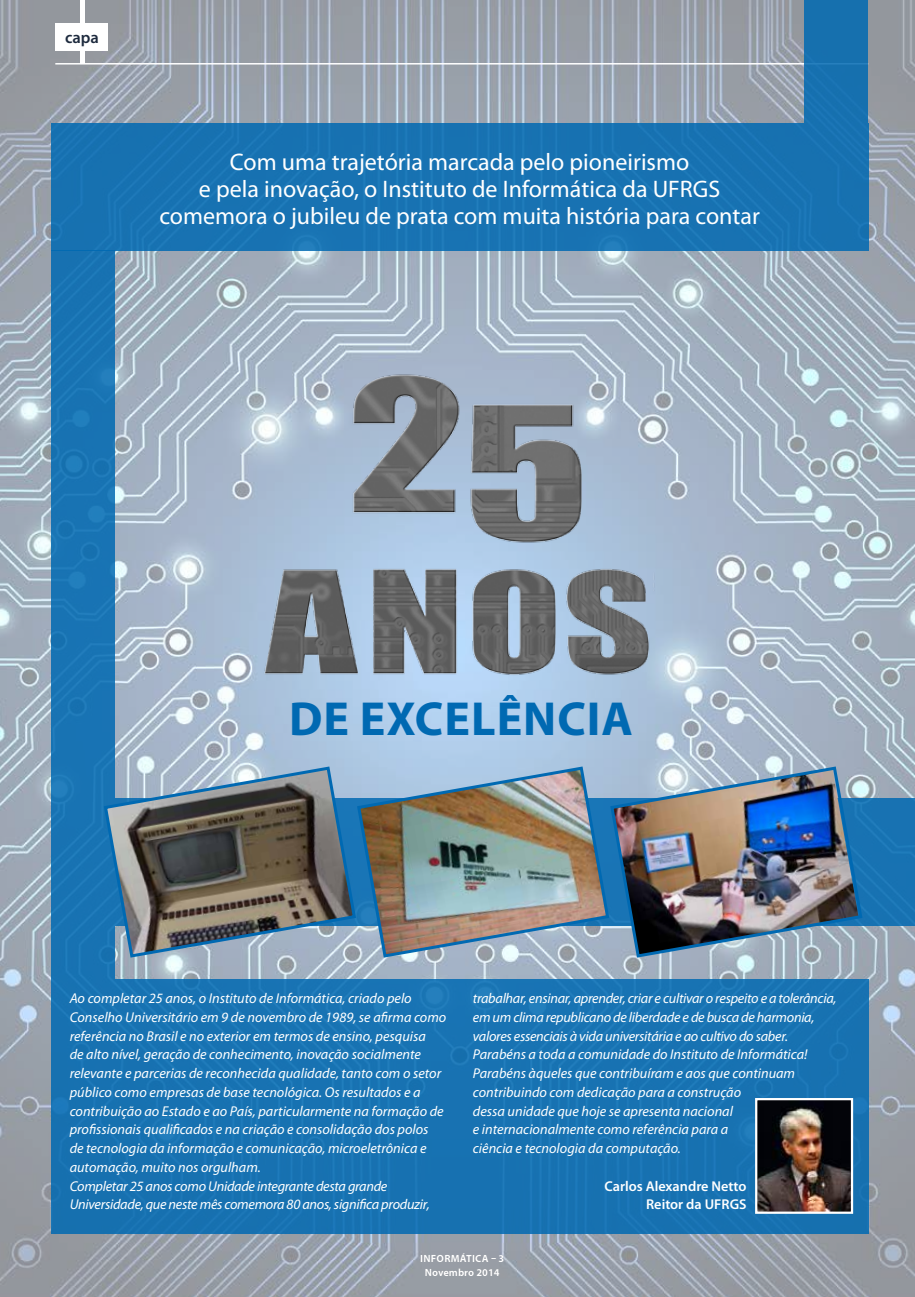
<style>
.page{position:relative;width:915px;height:1297px;background:#fff}
.page>*{position:absolute;margin:0;border:0;box-sizing:border-box;transform-origin:0 0}
.t1{font:700 48px "Myriad Pro";letter-spacing:.02em;color:#0069b2}
.t2{font:24px/27px "Myriad Pro";color:#fff;text-align:center}
.t3{font:600 16.5px "Myriad Pro";color:#1e2b3e}
.t4{font:italic 14.25px/18.8px "Myriad Pro";color:#fff}
.t5{font:600 14.25px/18.8px "Myriad Pro";color:#fff;text-align:right}
.t6{font:700 10.5px/13.5px "Myriad Pro";color:#fff;text-align:center}
</style>
<div class="page">
<img style="left:0;top:0;width:914px;height:1297px">
<hr style="left:80px;top:0;width:4px;height:64px;background:#fff">
<hr style="left:55px;top:63px;width:812px;height:2px;background:#fff">
<div style="left:55px;top:23px;width:53px;height:27px;background:#fff"></div>
<img style="left:253px;top:354px;width:408px;height:341px">
<div style="left:51px;top:123px;width:816px;height:128px;background:#1772b2"></div>
<div style="left:51px;top:798px;width:863px;height:128px;background:#1872b2"></div>
<div style="left:51px;top:251px;width:64px;height:547px;background:#1873b3"></div>
<div style="left:804px;top:0;width:63px;height:123px;background:#1670ae"></div>
<img style="left:357px;top:765px;width:251px;height:194px">
<svg style="left:102px;top:765px;width:255px;height:194px"></svg>
<img style="left:608px;top:765px;width:255px;height:194px">
<div style="left:51px;top:926px;width:64px;height:307px;background:#1771b1"></div>
<div style="left:115px;top:979px;width:752px;height:254px;background:#1772b2"></div>
<img style="left:757px;top:1101px;width:92px;height:110px">
<div style="left:754px;top:1098px;width:98px;height:116px;border:2px solid #fff"></div>
<p class="t3" style="left:65px;top:27px;width:35px">capa</p>
<h2 class="t2" style="left:159px;top:148px;width:602px">Com uma trajetória marcada pelo pioneirismo<br>e pela inovação, o Instituto de Informática da UFRGS comemora o jubileu de prata com muita história para contar</h2>
<h1 class="t1" style="left:289px;top:688px;width:345px">DE EXCELÊNCIA</h1>
<p class="t4" style="left:70px;top:989px;width:378px">Ao completar 25 anos, o Instituto de Informática, criado pelo Conselho Universitário em 9 de novembro de 1989, se afirma como referência no Brasil e no exterior em termos de ensino, pesquisa<br>de alto nível, geração de conhecimento, inovação socialmente relevante e parcerias de reconhecida qualidade, tanto com o setor público como empresas de base tecnológica. Os resultados e a contribuição ao Estado e ao País, particularmente na formação de profissionais qualificados e na criação e consolidação dos polos<br>de tecnologia da informação e comunicação, microeletrônica e automação, muito nos orgulham.<br>Completar 25 anos como Unidade integrante desta grande Universidade, que neste mês comemora 80 anos, significa produzir,</p>
<p class="t4" style="left:473px;top:989px;width:365px">trabalhar, ensinar, aprender, criar e cultivar o respeito e a tolerância, em um clima republicano de liberdade e de busca de harmonia, valores essenciais à vida universitária e ao cultivo do saber.<br>Parabéns a toda a comunidade do Instituto de Informática!<br>Parabéns àqueles que contribuíram e aos que continuam contribuindo com dedicação para a construção<br>dessa unidade que hoje se apresenta nacional<br>e internacionalmente como referência para a<br>ciência e tecnologia da computação.</p>
<p class="t5" style="left:604px;top:1176px;width:143px">Carlos Alexandre Netto<br>Reitor da UFRGS</p>
<p class="t6" style="left:420px;top:1252px;width:86px">INFORMÁTICA – 3<br>Novembro 2014</p>
</div>
